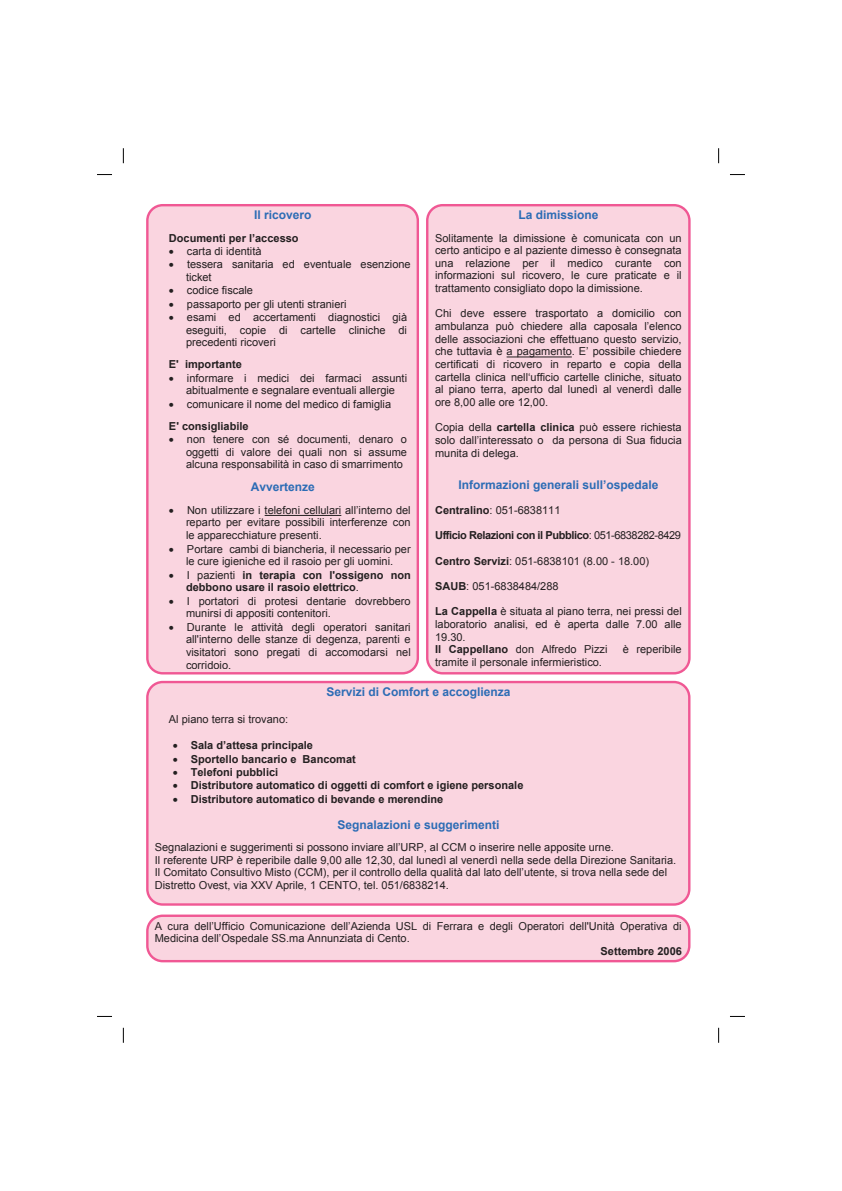
<style>
.page{position:relative;width:842px;height:1191px;background:#fff}
.page>*{position:absolute;margin:0;border:0;box-sizing:border-box;transform-origin:0 0}
.t1{font:700 12px "Arial";color:#2c6cb5}
.t2{font:11px/12.6px "Arial";color:#231f20}
.t3{font:700 11px/13.4px "Arial";color:#231f20}
.t4{font:700 11px "Arial";letter-spacing:-.035em;color:#231f20}
.s1{font-weight:700}
.s2{font-weight:400}
</style>
<div class="page">
<div style="left:146px;top:204px;width:273px;height:471px;background:#fad5e0"></div>
<div style="left:146px;top:681px;width:545px;height:225px;background:#fad5e0"></div>
<svg style="left:146px;top:915px;width:545px;height:47px;background:#f9c9d9"></svg>
<div style="left:426px;top:204px;width:265px;height:471px;background:#fad5e0"></div>
<hr style="left:265px;top:515px;width:76px;height:1px;background:#231f20">
<hr style="left:507px;top:357px;width:65px;height:1px;background:#231f20">
<svg style="left:97px;top:174px;width:15px;height:1px"></svg>
<svg style="left:730px;top:174px;width:15px;height:1px"></svg>
<svg style="left:97px;top:1016px;width:15px;height:1px"></svg>
<svg style="left:730px;top:1016px;width:15px;height:1px"></svg>
<svg style="left:123px;top:148px;width:1px;height:15px"></svg>
<svg style="left:123px;top:1028px;width:1px;height:15px"></svg>
<svg style="left:718px;top:148px;width:1px;height:15px"></svg>
<svg style="left:718px;top:1028px;width:1px;height:15px"></svg>
<svg style="left:170px;top:250px;width:3px;height:4px"></svg>
<svg style="left:170px;top:263px;width:3px;height:4px"></svg>
<svg style="left:170px;top:289px;width:3px;height:4px"></svg>
<svg style="left:170px;top:303px;width:3px;height:4px"></svg>
<svg style="left:170px;top:316px;width:3px;height:4px"></svg>
<svg style="left:170px;top:377px;width:3px;height:4px"></svg>
<svg style="left:170px;top:403px;width:3px;height:4px"></svg>
<svg style="left:170px;top:438px;width:3px;height:4px"></svg>
<svg style="left:170px;top:509px;width:3px;height:4px"></svg>
<svg style="left:170px;top:547px;width:3px;height:4px"></svg>
<svg style="left:170px;top:573px;width:3px;height:4px"></svg>
<svg style="left:170px;top:599px;width:3px;height:4px"></svg>
<svg style="left:170px;top:626px;width:3px;height:4px"></svg>
<svg style="left:173px;top:744px;width:4px;height:4px"></svg>
<svg style="left:173px;top:757px;width:4px;height:4px"></svg>
<svg style="left:173px;top:771px;width:4px;height:4px"></svg>
<svg style="left:173px;top:784px;width:4px;height:4px"></svg>
<svg style="left:173px;top:798px;width:4px;height:4px"></svg>
<p class="t1" style="left:254px;top:209px;width:59px">Il ricovero</p>
<p class="t3" style="left:169px;top:231px;width:131px">Documenti per l’accesso</p>
<p class="t2" style="left:186px;top:245px;width:226px;line-height:13.1px">carta di identità<br>tessera sanitaria ed eventuale esenzione ticket<br>codice fiscale<br>passaporto per gli utenti stranieri<br>esami ed accertamenti diagnostici già eseguiti, copie di cartelle cliniche di precedenti ricoveri</p>
<p class="t3" style="left:169px;top:358px;width:74px">E' importante</p>
<p class="t2" style="left:186px;top:371px;width:223px;line-height:13px">informare i medici dei farmaci assunti abitualmente e segnalare eventuali allergie comunicare il nome del medico di famiglia</p>
<p class="t3" style="left:169px;top:419px;width:81px">E' consigliabile</p>
<p class="t2" style="left:186px;top:433px;width:223px;text-align:justify">non tenere con sé documenti, denaro o oggetti di valore dei quali non si assume alcuna responsabilità in caso di smarrimento</p>
<p class="t1" style="left:251px;top:480px;width:65px">Avvertenze</p>
<p class="t2" style="left:186px;top:504px;width:226px;line-height:12.9px">Non utilizzare i telefoni cellulari all’interno del reparto per evitare possibili interferenze con le apparecchiature presenti.<br>Portare cambi di biancheria, il necessario per le cure igieniche ed il rasoio per gli uomini.<br>I pazienti <span class="s1">in terapia con l'ossigeno non debbono usare il rasoio elettrico</span>.<br>I portatori di protesi dentarie dovrebbero munirsi di appositi contenitori.<br>Durante le attività degli operatori sanitari all'interno delle stanze di degenza, parenti e visitatori sono pregati di accomodarsi nel corridoio.</p>
<p class="t1" style="left:518px;top:209px;width:82px">La dimissione</p>
<p class="t2" style="left:435px;top:231px;width:248px;text-align:justify">Solitamente la dimissione è comunicata con un certo anticipo e al paziente dimesso è consegnata una relazione per il medico curante con informazioni sul ricovero, le cure praticate e il trattamento consigliato dopo la dimissione.</p>
<p class="t2" style="left:435px;top:307px;width:248px;text-align:justify">Chi deve essere trasportato a domicilio con ambulanza può chiedere alla caposala l’elenco delle associazioni che effettuano questo servizio, che tuttavia è a pagamento. E’ possibile chiedere certificati di ricovero in reparto e copia della cartella clinica nell‘ufficio cartelle cliniche, situato al piano terra, aperto dal lunedì al venerdì dalle ore 8,00 alle ore 12,00.</p>
<p class="t2" style="left:435px;top:421px;width:248px;text-align:justify">Copia della <span class="s1">cartella clinica</span> può essere richiesta solo dall’interessato o da persona di Sua fiducia munita di delega.</p>
<p class="t1" style="left:458px;top:478px;width:202px">Informazioni generali sull’ospedale</p>
<p class="t2" style="left:435px;top:504px;width:127px"><span class="s1">Centralino</span>: 051-6838111</p>
<p class="t4" style="left:435px;top:529px;width:247px">Ufficio Relazioni con il Pubblico<span class="s2">: 051-6838282-8429</span></p>
<p class="t2" style="left:435px;top:555px;width:216px"><span class="s1">Centro Servizi</span>: 051-6838101 (8.00 - 18.00)</p>
<p class="t2" style="left:435px;top:580px;width:125px"><span class="s1">SAUB</span>: 051-6838484/288</p>
<p class="t2" style="left:435px;top:605px;width:248px"><span class="s1">La Cappella</span> è situata al piano terra, nei pressi del laboratorio analisi, ed è aperta dalle 7.00 alle 19.30.<br><span class="s1">Il Cappellano</span> don Alfredo Pizzi</p>
<p class="t2" style="left:623px;top:643px;width:60px">è reperibile</p>
<p class="t2" style="left:435px;top:656px;width:168px">tramite il personale infermieristico.</p>
<p class="t1" style="left:326px;top:686px;width:186px">Servizi di Comfort e accoglienza</p>
<p class="t2" style="left:169px;top:713px;width:121px">Al piano terra si trovano:</p>
<p class="t3" style="left:191px;top:739px;width:334px">Sala d’attesa principale<br>Sportello bancario e Bancomat<br>Telefoni pubblici<br>Distributore automatico di oggetti di comfort e igiene personale Distributore automatico di bevande e merendine</p>
<p class="t1" style="left:337px;top:818px;width:164px">Segnalazioni e suggerimenti</p>
<p class="t2" style="left:155px;top:841px;width:523px">Segnalazioni e suggerimenti si possono inviare all’URP, al CCM o inserire nelle apposite urne.<br>Il referente URP è reperibile dalle 9,00 alle 12,30, dal lunedì al venerdì nella sede della Direzione Sanitaria.<br>Il Comitato Consultivo Misto (CCM), per il controllo della qualità dal lato dell’utente, si trova nella sede del Distretto Ovest, via XXV Aprile, 1 CENTO, tel. 051/6838214.</p>
<p class="t2" style="left:155px;top:919px;width:528px">A cura dell’Ufficio Comunicazione dell’Azienda USL di Ferrara e degli Operatori dell'Unità Operativa di<br>Medicina dell’Ospedale SS.ma Annunziata di Cento.</p>
<p class="t3" style="left:601px;top:944px;width:83px">Settembre 2006</p>
</div>
